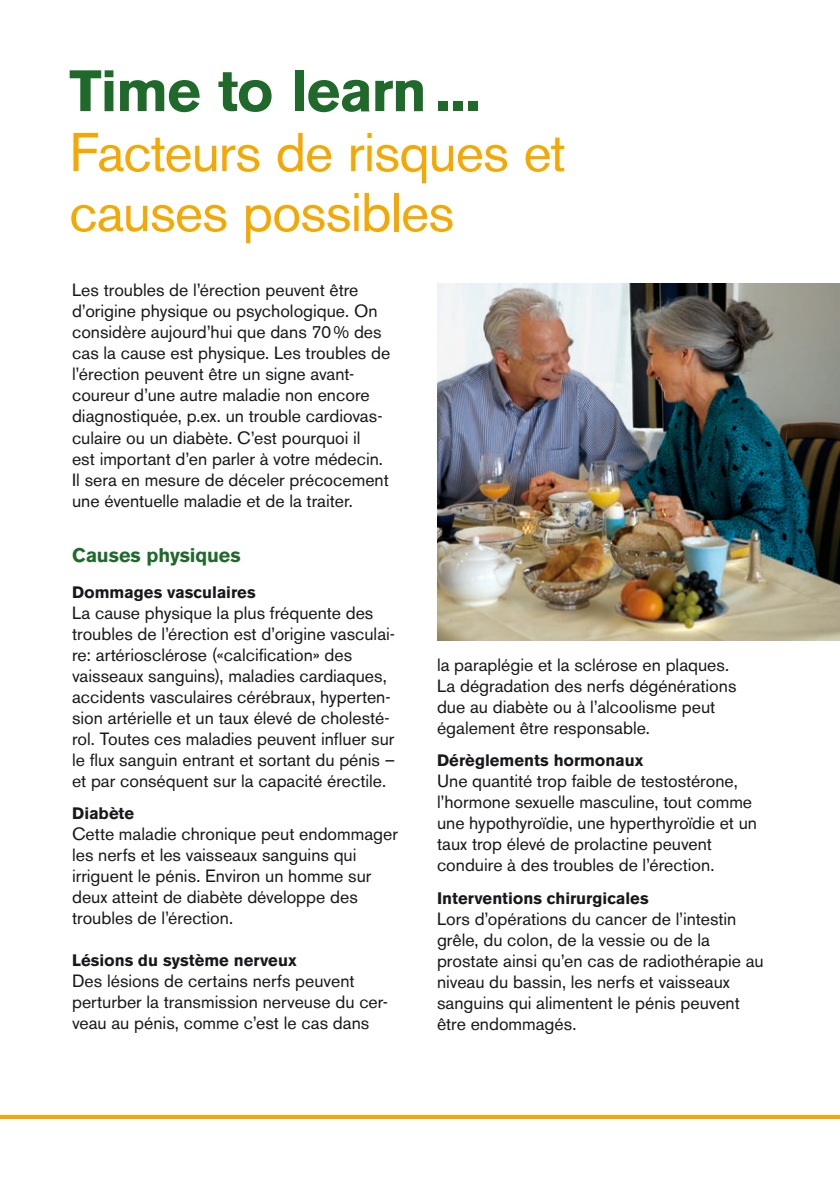
<style>
.page{position:relative;width:840px;height:1191px;background:#fff}
.page>*{position:absolute;margin:0;border:0;box-sizing:border-box;transform-origin:0 0}
.t1{font:700 56px "AK11";letter-spacing:-.01em;color:#1f6a2a}
.t2{font:52px/60px "AK11";letter-spacing:-.005em;color:#f6a800}
.t3{font:700 19px "AK11";letter-spacing:.01em;color:#1f6a2a}
.t4{font:17px/21px "AK11";letter-spacing:.015em;color:#1a171c}
.t5{font:700 16px "AK11";letter-spacing:.015em;color:#1a171c}
</style>
<div class="page">
<img style="left:437px;top:283px;width:402px;height:358px">
<hr style="left:0;top:1115px;width:839px;height:4px;background:#f6a800">
<h1 class="t1" style="left:69px;top:58px;width:412px">Time to learn ...</h1>
<h2 class="t2" style="left:69px;top:123px;width:497px">Facteurs de risques et causes possibles</h2>
<p class="t4" style="left:72px;top:280px;width:319px">Les troubles de l’érection peuvent être d’origine physique ou psychologique. On considère aujourd’hui que dans 70% des cas la cause est physique. Les troubles de l’érection peuvent être un signe avant&shy;coureur d’une autre maladie non encore diagnostiquée, p.ex. un trouble cardiovas&shy;culaire ou un diabète. C’est pourquoi il<br>est important d’en parler à votre médecin.<br>Il sera en mesure de déceler précocement une éventuelle maladie et de la traiter.</p>
<p class="t3" style="left:72px;top:544px;width:170px">Causes physiques</p>
<p class="t5" style="left:72px;top:582px;width:185px">Dommages vasculaires</p>
<p class="t4" style="left:72px;top:602px;width:324px">La cause physique la plus fréquente des troubles de l’érection est d’origine vasculai&shy;re: artériosclérose («calcification» des vaisseaux sanguins), maladies cardiaques, accidents vasculaires cérébraux, hyperten&shy;sion artérielle et un taux élevé de cholesté&shy;rol. Toutes ces maladies peuvent influer sur le flux sanguin entrant et sortant du pénis – et par conséquent sur la capacité érectile.</p>
<p class="t5" style="left:72px;top:803px;width:63px">Diabète</p>
<p class="t4" style="left:72px;top:823px;width:327px">Cette maladie chronique peut endommager les nerfs et les vaisseaux sanguins qui irriguent le pénis. Environ un homme sur deux atteint de diabète développe des troubles de l’érection.</p>
<p class="t5" style="left:72px;top:950px;width:226px">Lésions du système nerveux</p>
<p class="t4" style="left:72px;top:970px;width:317px">Des lésions de certains nerfs peuvent perturber la transmission nerveuse du cer&shy;veau au pénis, comme c’est le cas dans</p>
<p class="t4" style="left:437px;top:654px;width:300px">la paraplégie et la sclérose en plaques.<br>La dégradation des nerfs dégénérations due au diabète ou à l’alcoolisme peut également être responsable.</p>
<p class="t5" style="left:437px;top:751px;width:207px">Dérèglements hormonaux</p>
<p class="t4" style="left:437px;top:770px;width:321px">Une quantité trop faible de testostérone, l’hormone sexuelle masculine, tout comme une hypothyroïdie, une hyperthyroïdie et un taux trop élevé de prolactine peuvent conduire à des troubles de l’érection.</p>
<p class="t5" style="left:437px;top:888px;width:213px">Interventions chirurgicales</p>
<p class="t4" style="left:437px;top:908px;width:328px">Lors d’opérations du cancer de l’intestin grêle, du colon, de la vessie ou de la prostate ainsi qu’en cas de radiothérapie au niveau du bassin, les nerfs et vaisseaux sanguins qui alimentent le pénis peuvent être endommagés.</p>
</div>
